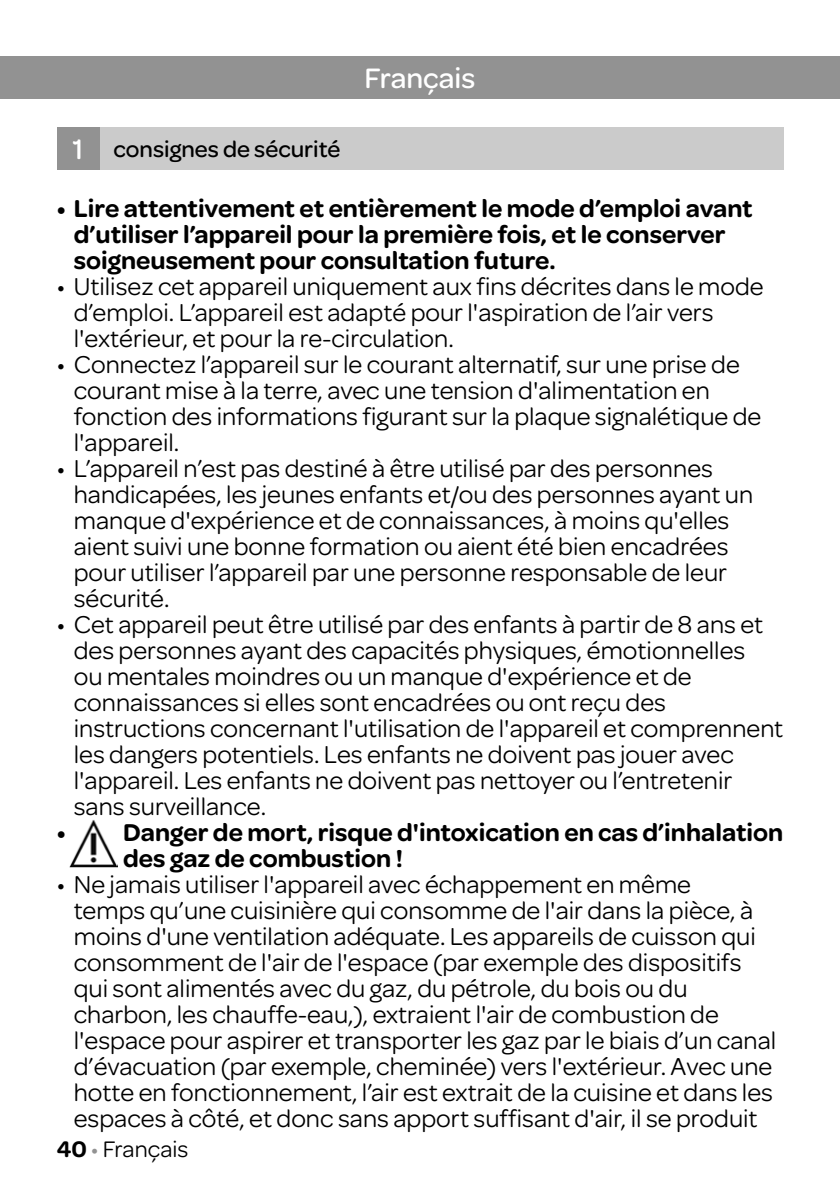
<style>
.page{position:relative;width:840px;height:1191px;background:#fff}
.page>*{position:absolute;margin:0;border:0;box-sizing:border-box;transform-origin:0 0}
.t1{font:500 30px "Omnes";color:#fff}
.t2{font:26px/26px "Omnes";color:#000}
.t3{font:600 26px/26px "Omnes";color:#000}
.t4{font:500 24px "Omnes";color:#000}
.t5{font:24px "Omnes";color:#000}
.s1{font-size:30px;color:#fff}
.s2{font-weight:600}
.s3{color:#929292}
</style>
<div class="page">
<div style="left:0;top:57px;width:839px;height:42px;background:#929292"></div>
<div style="left:85px;top:128px;width:697px;height:42px;background:#cbcbcb"></div>
<div style="left:57px;top:128px;width:42px;height:42px;background:#929292"></div>
<img style="left:70px;top:820px;width:47px;height:47px">
<p class="t4" style="left:72px;top:133px;width:269px"><span class="s1">1</span> consignes de sécurité</p>
<p class="t1" style="left:364px;top:57px;width:112px">Français</p>
<p class="t3" style="left:74px;top:194px;width:680px;text-indent:-17px">• Lire attentivement et entièrement le mode d’emploi avant d’utiliser l’appareil pour la première fois, et le conserver soigneusement pour consultation future.</p>
<p class="t2" style="left:74px;top:272px;width:691px;text-indent:-17px">• Utilisez cet appareil uniquement aux fins décrites dans le mode d’emploi. L’appareil est adapté pour l'aspiration de l’air vers l'extérieur, et pour la re-circulation.</p>
<p class="t2" style="left:74px;top:350px;width:688px;text-indent:-17px">• Connectez l’appareil sur le courant alternatif, sur une prise de courant mise à la terre, avec une tension d'alimentation en fonction des informations figurant sur la plaque signalétique de l'appareil.</p>
<p class="t2" style="left:74px;top:454px;width:680px;text-indent:-17px">• L’appareil n’est pas destiné à être utilisé par des personnes handicapées, les jeunes enfants et/ou des personnes ayant un manque d'expérience et de connaissances, à moins qu'elles aient suivi une bonne formation ou aient été bien encadrées pour utiliser l’appareil par une personne responsable de leur sécurité.</p>
<p class="t2" style="left:74px;top:610px;width:710px;text-indent:-17px">• Cet appareil peut être utilisé par des enfants à partir de 8 ans et des personnes ayant des capacités physiques, émotionnelles<br>ou mentales moindres ou un manque d'expérience et de connaissances si elles sont encadrées ou ont reçu des instructions concernant l'utilisation de l'appareil et comprennent les dangers potentiels. Les enfants ne doivent pas jouer avec l'appareil. Les enfants ne doivent pas nettoyer ou l’entretenir sans surveillance.</p>
<p class="t3" style="left:123px;top:818px;width:661px;text-indent:-66px">• Danger de mort, risque d'intoxication en cas d’inhalation des gaz de combustion !</p>
<p class="t2" style="left:74px;top:870px;width:703px;text-indent:-17px">• Ne jamais utiliser l'appareil avec échappement en même<br>temps qu’une cuisinière qui consomme de l'air dans la pièce, à moins d'une ventilation adéquate. Les appareils de cuisson qui consomment de l'air de l'espace (par exemple des dispositifs qui sont alimentés avec du gaz, du pétrole, du bois ou du charbon, les chauffe-eau,), extraient l'air de combustion de l'espace pour aspirer et transporter les gaz par le biais d’un canal d’évacuation (par exemple, cheminée) vers l'extérieur. Avec une hotte en fonctionnement, l’air est extrait de la cuisine et dans les espaces à côté, et donc sans apport suffisant d'air, il se produit</p>
<p class="t5" style="left:57px;top:1132px;width:133px"><span class="s2">40</span> <span class="s3">•</span> Français</p>
</div>
